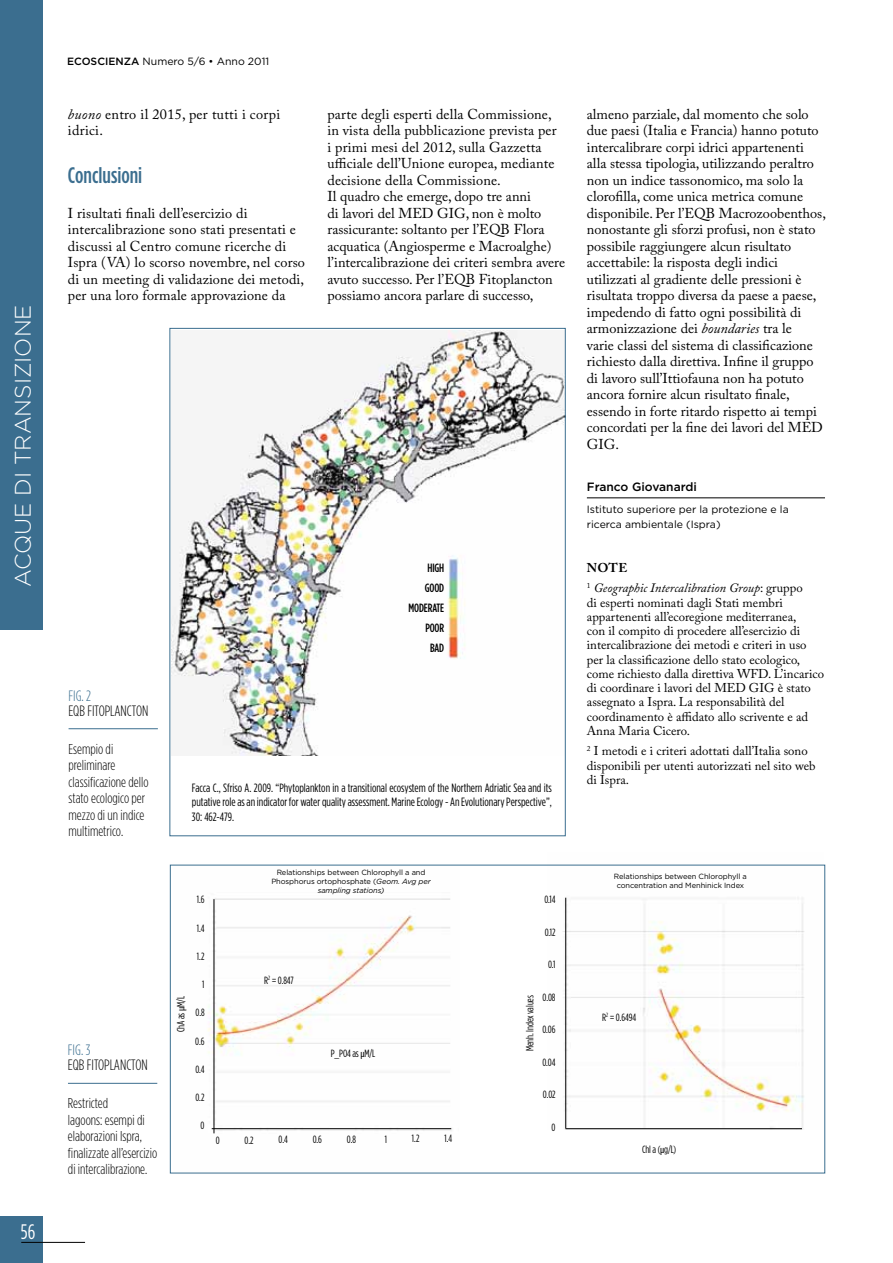
<style>
.page{position:relative;width:893px;height:1263px;background:#fff}
.page>*{position:absolute;margin:0;border:0;box-sizing:border-box;transform-origin:0 0}
.t1{font:300 22.5px "Gotham";color:#fff}
.t2{font:500 22.5px "Gotham Condensed";color:#3b6e8f}
.t3{font:21px "Gotham Condensed";color:#fff}
.t4{font:300 15px/15px "Gotham Condensed";color:#000}
.t5{font:14.25px/16.5px "Adobe Caslon Pro";color:#000}
.t6{font:300 14.25px/16.5px "Gotham Condensed";color:#000}
.t7{font:14.25px/16.5px "Adobe Caslon Pro";letter-spacing:.02em;color:#000}
.t8{font:12.75px/14.2px "Adobe Caslon Pro";color:#000}
.t9{font:italic 12.75px/20.7px "Adobe Caslon Pro";color:#000}
.t10{font:condensed 12px/14.4px "Gotham HTF";color:#000;text-align:justify}
.t11{font:500 condensed 12px/20.2px "Gotham HTF";letter-spacing:-.01em;color:#000;text-align:right}
.t12{font:500 12px "Gotham";color:#000}
.t13{font:10.5px/15px "Gotham";color:#000}
.t14{font:10.5px "Gotham Condensed";letter-spacing:-.01em;color:#000}
.t15{font:condensed 10.5px "Gotham HTF";letter-spacing:-.01em;color:#000}
.t16{font:7.5px/9px "Gotham HTF";letter-spacing:-.01em;color:#000;text-align:center}
.s1{font-weight:500}
.s2{font-style:italic}
.s3{font-weight:700;font-style:normal}
.s4{font-style:normal}
.s5{color:#3b6e8f}
.s6{font-family:"Myriad Pro";font-stretch:condensed}
</style>
<div class="page">
<div style="left:0;top:1216px;width:43px;height:47px;background:#3b6e8f"></div>
<hr style="left:21px;top:1242px;width:64px;height:1px;background:#000">
<div style="left:0;top:0;width:43px;height:629px;background:#3b6e8f"></div>
<img style="left:172px;top:330px;width:394px;height:426px">
<img style="left:173px;top:898px;width:286px;height:276px">
<hr style="left:214px;top:899px;width:1px;height:234px;background:#000">
<hr style="left:212px;top:1128px;width:239px;height:1px;background:#000">
<hr style="left:587px;top:498px;width:238px;height:1px;background:#000">
<hr style="left:68px;top:1083px;width:89px;height:1px;background:#3b6e8f">
<img style="left:547px;top:864px;width:277px;height:265px">
<hr style="left:565px;top:898px;width:1px;height:230px;background:#000">
<hr style="left:565px;top:1128px;width:237px;height:1px;background:#000">
<hr style="left:69px;top:728px;width:89px;height:1px;background:#3b6e8f">
<svg style="left:216px;top:1136px;width:3px;height:8px"></svg>
<svg style="left:245px;top:1136px;width:8px;height:8px"></svg>
<svg style="left:279px;top:1136px;width:9px;height:7px"></svg>
<svg style="left:313px;top:1136px;width:9px;height:7px"></svg>
<svg style="left:347px;top:1135px;width:9px;height:8px"></svg>
<svg style="left:412px;top:1135px;width:7px;height:7px"></svg>
<svg style="left:445px;top:1134px;width:7px;height:8px"></svg>
<p class="t1" style="left:10px;top:587px;width:280px;rotate:-90deg">ACQUE DI TRANSIZIONE</p>
<p class="t3" style="left:21px;top:1221px;width:16px">56</p>
<p class="t13" style="left:67px;top:54px;width:204px"><span class="s1">ecoscienza</span> Numero 5/6 • Anno 2011</p>
<p class="t7" style="left:68px;top:105px;width:214px"><span class="s2">buono</span> entro il 2015, per tutti i corpi idrici.</p>
<p class="t2" style="left:68px;top:163px;width:76px">Conclusioni</p>
<p class="t5" style="left:68px;top:204px;width:239px">I risultati finali dell’esercizio di intercalibrazione sono stati presentati e discussi al Centro comune ricerche di Ispra (VA) lo scorso novembre, nel corso di un meeting di validazione dei metodi, per una loro formale approvazione da</p>
<p class="t5" style="left:327px;top:105px;width:239px">parte degli esperti della Commissione, in vista della pubblicazione prevista per<br>i primi mesi del 2012, sulla Gazzetta ufficiale dell’Unione europea, mediante decisione della Commissione.<br>Il quadro che emerge, dopo tre anni<br>di lavori del MED GIG, non è molto rassicurante: soltanto per l’EQB Flora acquatica (Angiosperme e Macroalghe) l’intercalibrazione dei criteri sembra avere avuto successo. Per l’EQB Fitoplancton possiamo ancora parlare di successo,</p>
<p class="t5" style="left:587px;top:105px;width:241px">almeno parziale, dal momento che solo due paesi (Italia e Francia) hanno potuto intercalibrare corpi idrici appartenenti alla stessa tipologia, utilizzando peraltro non un indice tassonomico, ma solo la clorofilla, come unica metrica comune disponibile. Per l’EQB Macrozoobenthos, nonostante gli sforzi profusi, non è stato possibile raggiungere alcun risultato accettabile: la risposta degli indici utilizzati al gradiente delle pressioni è risultata troppo diversa da paese a paese, impedendo di fatto ogni possibilità di armonizzazione dei <span class="s2">boundaries</span> tra le<br>varie classi del sistema di classificazione richiesto dalla direttiva. Infine il gruppo di lavoro sull’Ittiofauna non ha potuto ancora fornire alcun risultato finale, essendo in forte ritardo rispetto ai tempi concordati per la fine dei lavori del MED GIG.</p>
<p class="t12" style="left:587px;top:480px;width:112px">Franco Giovanardi</p>
<p class="t13" style="left:587px;top:501px;width:203px">Istituto superiore per la protezione e la ricerca ambientale (Ispra)</p>
<p class="t9" style="left:587px;top:557px;width:217px"><span class="s3">NOTE<br></span><sup>1</sup> Geographic Intercalibration Group<span class="s4">: gruppo</span></p>
<p class="t8" style="left:587px;top:595px;width:239px">di esperti nominati dagli Stati membri appartenenti all’ecoregione mediterranea,<br>con il compito di procedere all’esercizio di intercalibrazione dei metodi e criteri in uso per la classificazione dello stato ecologico, come richiesto dalla direttiva WFD. L’incarico di coordinare i lavori del MED GIG è stato assegnato a Ispra. La responsabilità del coordinamento è affidato allo scrivente e ad Anna Maria Cicero.</p>
<p class="t8" style="left:587px;top:744px;width:230px"><sup>2</sup> I metodi e i criteri adottati dall’Italia sono disponibili per utenti autorizzati nel sito web di Ispra.</p>
<p class="t11" style="left:409px;top:557px;width:37px">HIGH<br>GOOD<br>MODERATE<br>POOR<br>BAD</p>
<p class="t4" style="left:69px;top:688px;width:81px"><span class="s5">fig . 2<br></span>eqb fitoplancton</p>
<p class="t6" style="left:69px;top:740px;width:81px">Esempio di preliminare classificazione dello stato ecologico per mezzo di un indice multimetrico.</p>
<p class="t10" style="left:192px;top:780px;width:361px">Facca C., Sfriso A. 2009. “Phytoplankton in a transitional ecosystem of the Northern Adriatic Sea and its putative role as an indicator for water quality assessment. Marine Ecology - An Evolutionary Perspective”, 30: 462-479.</p>
<p class="t4" style="left:68px;top:1042px;width:81px"><span class="s5">fig . 3<br></span>eqb fitoplancton</p>
<p class="t6" style="left:68px;top:1095px;width:91px">Restricted<br>lagoons: esempi di elaborazioni Ispra, finalizzate all’esercizio di intercalibrazione.</p>
<p class="t16" style="left:271px;top:868px;width:161px">Relationships between Chlorophyll a and<br>Phosphorus ortophosphate (<span class="s2">Geom. Avg per sampling stations)</span></p>
<p class="t16" style="left:614px;top:872px;width:134px">Relationships between Chlorophyll a concentration and Menhinick Index</p>
<p class="t15" style="left:544px;top:894px;width:13px">0.14</p>
<p class="t15" style="left:545px;top:926px;width:12px">0.12</p>
<p class="t15" style="left:548px;top:959px;width:9px">0.1</p>
<p class="t15" style="left:543px;top:991px;width:14px">0.08</p>
<p class="t15" style="left:542px;top:1024px;width:15px">0.06</p>
<p class="t15" style="left:542px;top:1056px;width:15px">0.04</p>
<p class="t15" style="left:543px;top:1089px;width:14px">0.02</p>
<p class="t15" style="left:552px;top:1121px;width:5px">0</p>
<p class="t15" style="left:197px;top:894px;width:9px">1.6</p>
<p class="t15" style="left:197px;top:922px;width:9px">1.4</p>
<p class="t15" style="left:197px;top:950px;width:9px">1.2</p>
<p class="t15" style="left:202px;top:979px;width:4px">1</p>
<p class="t15" style="left:195px;top:1007px;width:11px">0.8</p>
<p class="t15" style="left:195px;top:1035px;width:11px">0.6</p>
<p class="t15" style="left:195px;top:1063px;width:11px">0.4</p>
<p class="t15" style="left:195px;top:1092px;width:11px">0.2</p>
<p class="t15" style="left:201px;top:1120px;width:5px">0</p>
<p class="t14" style="left:264px;top:974px;width:31px">R<sup>2</sup> = 0.847</p>
<p class="t14" style="left:175px;top:1032px;width:37px;rotate:-90deg">ChA as <span class="s6">μ</span>M/L</p>
<p class="t14" style="left:524px;top:1051px;width:58px;rotate:-90deg">Menh. Index values</p>
<p class="t14" style="left:602px;top:1011px;width:35px">R<sup>2</sup> = 0.6494</p>
<p class="t14" style="left:331px;top:1048px;width:46px">P_PO4 as <span class="s6">μ</span>M/L</p>
<p class="t14" style="left:642px;top:1143px;width:36px">Chl a (<span class="s6">μ</span>g/L)</p>
</div>
